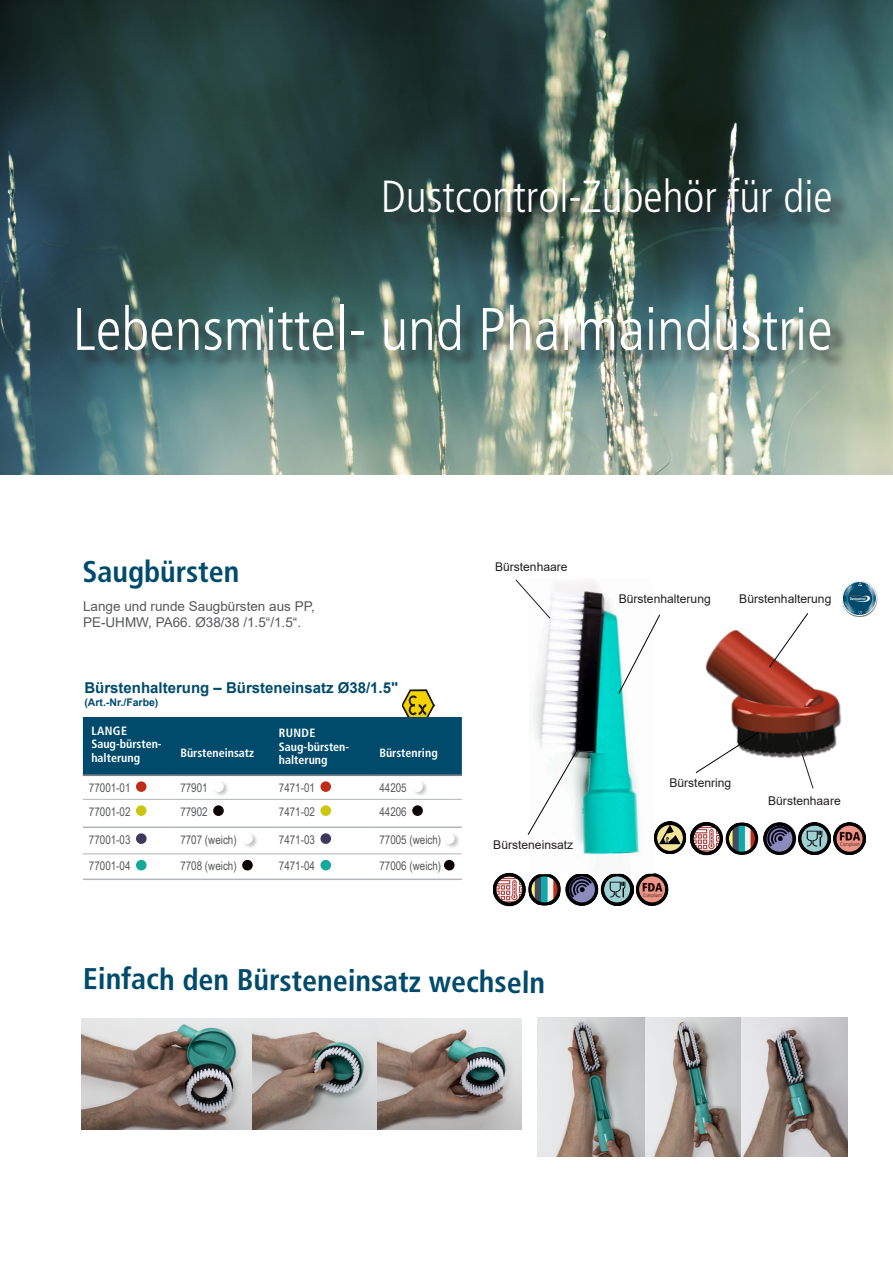
<style>
.page{position:relative;width:893px;height:1263px;background:#fff}
.page>*{position:absolute;margin:0;border:0;box-sizing:border-box;transform-origin:0 0}
.t1{font:300 condensed 60px "Frutiger LT Pro";color:#fff}
.t2{font:300 condensed 45px "Frutiger LT Pro";color:#fff}
.t3{font:700 condensed 30px "Frutiger LT Pro";letter-spacing:-.01em;color:#004b6c}
.Tabellrubrik{font:700 15px "Arial";color:#004b6c}
.t4{font:13.5px "Arial";color:#57585a}
.Rubrik_Tabell_Frutig{font:12.15px "Arial";color:#231f20}
.t5{font:12px "Arial Narrow";color:#57585a}
.t6{font:700 condensed 12px/13.5px "Frutiger LT Pro";color:#fff}
.Tabellrubrik-2{font:700 10.5px "Arial";color:#004b6c}
</style>
<div class="page">
<img style="left:0;top:0;width:893px;height:475px">
<img style="left:82px;top:1018px;width:439px;height:111px">
<img style="left:538px;top:1017px;width:309px;height:139px">
<img style="left:529px;top:874px;width:30px;height:30px">
<div style="left:528px;top:873px;width:33px;height:33px;border:3px solid #000;border-radius:50%"></div>
<img style="left:493px;top:873px;width:33px;height:34px">
<img style="left:636px;top:874px;width:32px;height:31px">
<div style="left:636px;top:873px;width:32px;height:32px;border:3px solid #000;border-radius:50%"></div>
<img style="left:565px;top:874px;width:36px;height:32px">
<div style="left:566px;top:873px;width:32px;height:32px;border:3px solid #000;border-radius:50%"></div>
<img style="left:601px;top:874px;width:32px;height:31px">
<div style="left:601px;top:873px;width:32px;height:32px;border:3px solid #000;border-radius:50%"></div>
<div style="left:493px;top:873px;width:32px;height:33px;border:3px solid #000;border-radius:50%"></div>
<img style="left:726px;top:824px;width:31px;height:30px">
<div style="left:726px;top:822px;width:32px;height:33px;border:3px solid #000;border-radius:50%"></div>
<img style="left:690px;top:822px;width:33px;height:34px">
<img style="left:834px;top:823px;width:31px;height:31px">
<div style="left:833px;top:822px;width:33px;height:33px;border:3px solid #000;border-radius:50%"></div>
<img style="left:763px;top:822px;width:34px;height:33px">
<div style="left:763px;top:823px;width:33px;height:32px;border:3px solid #000;border-radius:50%"></div>
<img style="left:798px;top:822px;width:32px;height:32px">
<div style="left:798px;top:822px;width:33px;height:33px;border:3px solid #000;border-radius:50%"></div>
<div style="left:690px;top:822px;width:33px;height:33px;border:3px solid #000;border-radius:50%"></div>
<img style="left:654px;top:822px;width:32px;height:32px">
<div style="left:654px;top:822px;width:32px;height:32px;border:3px solid #000;border-radius:50%"></div>
<img style="left:402px;top:690px;width:32px;height:27px">
<div style="left:706px;top:632px;width:135px;height:126px;background:#231f20;opacity:.75"></div>
<img style="left:705px;top:630px;width:134px;height:126px">
<svg style="left:695px;top:732px;width:64px;height:41px"></svg>
<svg style="left:769px;top:613px;width:39px;height:55px"></svg>
<svg style="left:797px;top:739px;width:16px;height:50px"></svg>
<img style="left:533px;top:581px;width:121px;height:293px">
<svg style="left:618px;top:614px;width:42px;height:80px"></svg>
<svg style="left:527px;top:740px;width:56px;height:95px"></svg>
<svg style="left:515px;top:579px;width:35px;height:40px"></svg>
<div style="left:80px;top:181px;width:769px;height:188px;background:#231f20;opacity:.75"></div>
<div style="left:842px;top:581px;width:36px;height:36px;background:#231f20;opacity:.75"></div>
<img style="left:842px;top:581px;width:34px;height:34px;border-radius:17px">
<div style="left:842px;top:581px;width:35px;height:35px;border:1px solid #fff;border-radius:50%"></div>
<div style="left:83px;top:717px;width:379px;height:58px;background:#004b6c"></div>
<hr style="left:83px;top:775px;width:91px;height:1px;background:#787d83">
<hr style="left:174px;top:775px;width:99px;height:1px;background:#787d83">
<hr style="left:273px;top:775px;width:100px;height:1px;background:#787d83">
<hr style="left:373px;top:775px;width:89px;height:1px;background:#787d83">
<hr style="left:83px;top:799px;width:91px;height:1px;background:#b2b5b9">
<hr style="left:174px;top:799px;width:99px;height:1px;background:#b2b5b9">
<hr style="left:273px;top:799px;width:100px;height:1px;background:#b2b5b9">
<hr style="left:373px;top:799px;width:89px;height:1px;background:#b2b5b9">
<hr style="left:83px;top:853px;width:91px;height:1px;background:#b2b5b9">
<hr style="left:174px;top:853px;width:99px;height:1px;background:#b2b5b9">
<hr style="left:273px;top:853px;width:100px;height:1px;background:#b2b5b9">
<hr style="left:373px;top:853px;width:89px;height:1px;background:#b2b5b9">
<hr style="left:83px;top:827px;width:91px;height:1px;background:#b2b5b9">
<hr style="left:174px;top:827px;width:99px;height:1px;background:#b2b5b9">
<hr style="left:273px;top:827px;width:100px;height:1px;background:#b2b5b9">
<hr style="left:373px;top:827px;width:89px;height:1px;background:#b2b5b9">
<hr style="left:83px;top:879px;width:91px;height:1px;background:#b2b5b9">
<hr style="left:174px;top:879px;width:99px;height:1px;background:#b2b5b9">
<hr style="left:273px;top:879px;width:100px;height:1px;background:#b2b5b9">
<hr style="left:373px;top:879px;width:89px;height:1px;background:#b2b5b9">
<div style="left:136px;top:781px;width:10px;height:11px;background:#c02d19;border-radius:50%"></div>
<div style="left:212px;top:780px;width:18px;height:17px;background:#231f20;opacity:.29"></div>
<div style="left:213px;top:781px;width:11px;height:11px;background:#fff;border-radius:50%"></div>
<div style="left:320px;top:781px;width:11px;height:11px;background:#c02d19;border-radius:50%"></div>
<div style="left:411px;top:780px;width:18px;height:17px;background:#231f20;opacity:.29"></div>
<div style="left:412px;top:781px;width:11px;height:11px;background:#fff;border-radius:50%"></div>
<div style="left:136px;top:805px;width:11px;height:11px;background:#cbc70e;border-radius:50%"></div>
<div style="left:213px;top:805px;width:11px;height:11px;background:#0b0002;border-radius:50%"></div>
<div style="left:320px;top:805px;width:11px;height:11px;background:#cbc70e;border-radius:50%"></div>
<div style="left:412px;top:805px;width:11px;height:11px;background:#0b0002;border-radius:50%"></div>
<div style="left:136px;top:833px;width:11px;height:11px;background:#3e385c;border-radius:50%"></div>
<div style="left:241px;top:832px;width:18px;height:17px;background:#231f20;opacity:.29"></div>
<div style="left:242px;top:833px;width:11px;height:11px;background:#fff;border-radius:50%"></div>
<div style="left:320px;top:833px;width:11px;height:11px;background:#3e385c;border-radius:50%"></div>
<div style="left:443px;top:832px;width:18px;height:17px;background:#231f20;opacity:.29"></div>
<div style="left:444px;top:833px;width:11px;height:11px;background:#fff;border-radius:50%"></div>
<div style="left:136px;top:860px;width:11px;height:10px;background:#16a99a;border-radius:50%"></div>
<div style="left:242px;top:860px;width:11px;height:10px;background:#0b0002;border-radius:50%"></div>
<div style="left:320px;top:860px;width:11px;height:10px;background:#16a99a;border-radius:50%"></div>
<div style="left:444px;top:860px;width:11px;height:10px;background:#0b0002;border-radius:50%"></div>
<p class="t2" style="left:381px;top:171px;width:453px">Dustcontrol-Zubehör für die</p>
<p class="t1" style="left:73px;top:295px;width:762px">Lebensmittel- und Pharmaindustrie</p>
<p class="t3" style="left:82px;top:554px;width:158px">Saugbürsten</p>
<p class="t4" style="left:83px;top:597px;width:233px">Lange und runde Saugbürsten aus PP,</p>
<p class="t4" style="left:83px;top:613px;width:220px">PE-UHMW, PA66. Ø38/38 /1.5“/1.5“.</p>
<p class="Tabellrubrik" style="left:84px;top:677px;width:315px">Bürstenhalterung – Bürsteneinsatz Ø38/1.5"</p>
<p class="Tabellrubrik-2" style="left:84px;top:695px;width:76px">(Art.-Nr./Farbe)</p>
<p class="t6" style="left:91px;top:724px;width:72px">LANGE<br>Saug-bürsten&shy;halterung</p>
<p class="t6" style="left:180px;top:746px;width:75px">Bürsteneinsatz</p>
<p class="t6" style="left:279px;top:726px;width:38px">RUNDE</p>
<p class="t6" style="left:279px;top:740px;width:71px">Saug-bürsten&shy;halterung</p>
<p class="t6" style="left:379px;top:746px;width:60px">Bürstenring</p>
<p class="t5" style="left:89px;top:779px;width:43px">77001-01</p>
<p class="t5" style="left:180px;top:779px;width:29px">77901</p>
<p class="t5" style="left:279px;top:779px;width:38px">7471-01</p>
<p class="t5" style="left:379px;top:779px;width:29px">44205</p>
<p class="t5" style="left:89px;top:803px;width:43px">77001-02</p>
<p class="t5" style="left:180px;top:803px;width:29px">77902</p>
<p class="t5" style="left:279px;top:803px;width:38px">7471-02</p>
<p class="t5" style="left:379px;top:803px;width:29px">44206</p>
<p class="t5" style="left:89px;top:831px;width:43px">77001-03</p>
<p class="t5" style="left:180px;top:831px;width:58px">7707 (weich)</p>
<p class="t5" style="left:279px;top:831px;width:38px">7471-03</p>
<p class="t5" style="left:379px;top:831px;width:63px">77005 (weich)</p>
<p class="t5" style="left:89px;top:857px;width:43px">77001-04</p>
<p class="t5" style="left:180px;top:857px;width:58px">7708 (weich)</p>
<p class="t5" style="left:279px;top:857px;width:38px">7471-04</p>
<p class="t5" style="left:379px;top:857px;width:63px">77006 (weich)</p>
<p class="Rubrik_Tabell_Frutig" style="left:495px;top:558px;width:74px">Bürstenhaare</p>
<p class="Rubrik_Tabell_Frutig" style="left:493px;top:836px;width:81px">Bürsteneinsatz</p>
<p class="t3" style="left:83px;top:962px;width:464px">Einfach den Bürsteneinsatz wechseln</p>
<p class="Rubrik_Tabell_Frutig" style="left:619px;top:590px;width:94px">Bürstenhalterung</p>
<p class="Rubrik_Tabell_Frutig" style="left:739px;top:591px;width:94px">Bürstenhalterung</p>
<p class="Rubrik_Tabell_Frutig" style="left:669px;top:774px;width:63px">Bürstenring</p>
<p class="Rubrik_Tabell_Frutig" style="left:768px;top:792px;width:74px">Bürstenhaare</p>
</div>
